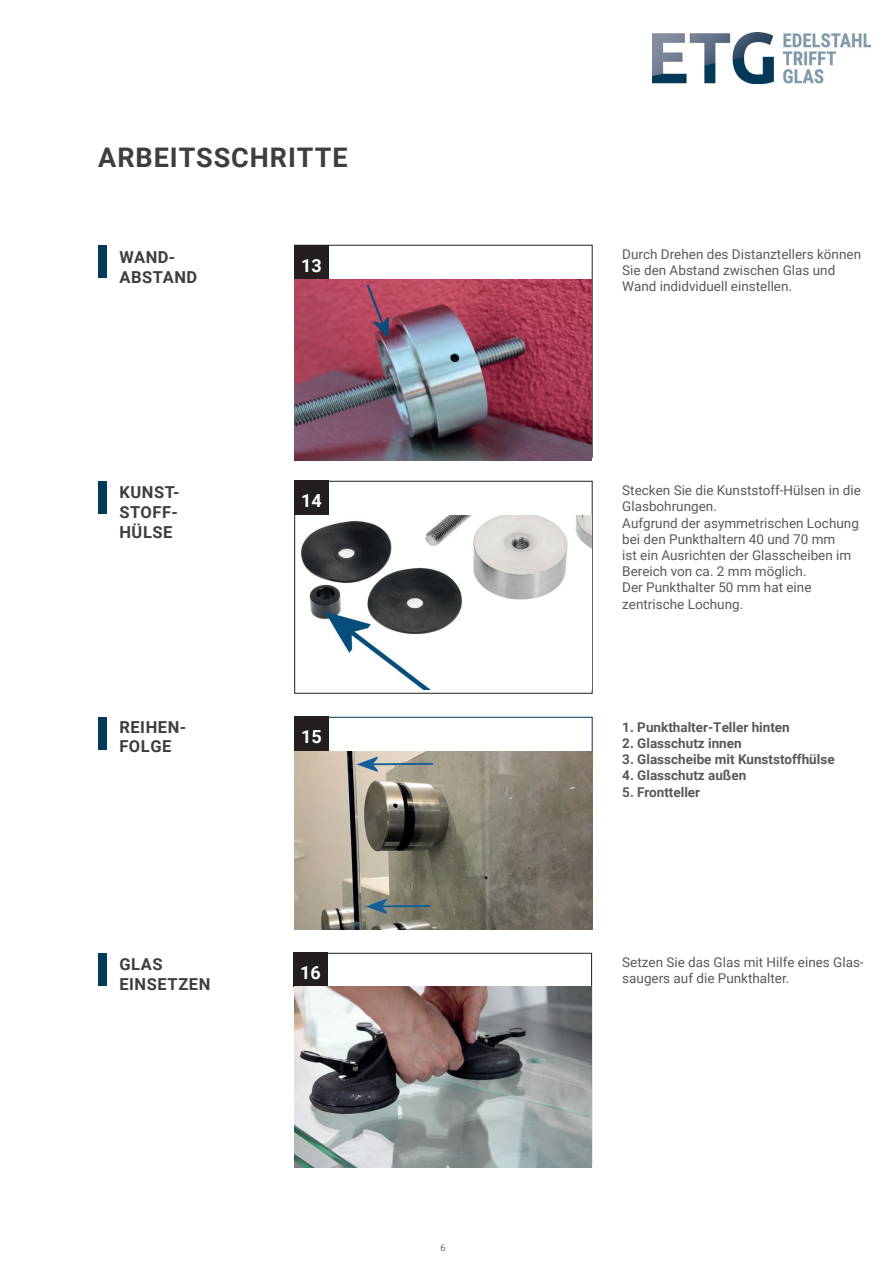
<style>
.page{position:relative;width:893px;height:1263px;background:#fff}
.page>*{position:absolute;margin:0;border:0;box-sizing:border-box;transform-origin:0 0}
.t1{font:700 27px "Roboto";letter-spacing:.035em;color:#3b3f41}
.t2{font:700 18px "Roboto";color:#fff}
.t3{font:700 16.5px/19.8px "Roboto";letter-spacing:.035em;color:#3b3f41}
.t4{font:13.5px/16.2px "Roboto";color:#575a5b}
.t5{font:700 13.5px "Roboto";color:#575a5b}
.t6{font:300 9px "Roboto";color:#231f20}
</style>
<div class="page">
<img style="left:652px;top:33px;width:218px;height:50px">
<div style="left:294px;top:481px;width:298px;height:212px;border:1px solid #231f20"></div>
<div style="left:98px;top:245px;width:8px;height:33px;background:#013a58"></div>
<div style="left:98px;top:481px;width:8px;height:33px;background:#013a58"></div>
<div style="left:98px;top:717px;width:8px;height:33px;background:#013a58"></div>
<div style="left:98px;top:953px;width:8px;height:33px;background:#013a58"></div>
<div style="left:294px;top:245px;width:34px;height:34px;background:#231f20"></div>
<div style="left:294px;top:481px;width:34px;height:34px;background:#231f20"></div>
<div style="left:294px;top:717px;width:34px;height:34px;background:#231f20"></div>
<img style="left:301px;top:515px;width:290px;height:175px">
<div style="left:293px;top:952px;width:35px;height:34px;background:#231f20"></div>
<img style="left:295px;top:986px;width:297px;height:181px">
<img style="left:294px;top:279px;width:298px;height:181px">
<img style="left:295px;top:751px;width:297px;height:178px">
<h1 class="t1" style="left:98px;top:138px;width:251px">ARBEITSSCHRITTE</h1>
<p class="t3" style="left:119px;top:246px;width:79px">WAND-<br>ABSTAND</p>
<p class="t3" style="left:119px;top:482px;width:62px;text-align:justify">KUNST-STOFF-HÜLSE</p>
<p class="t3" style="left:119px;top:716px;width:68px">REIHEN-<br>FOLGE</p>
<h2 class="t2" style="left:301px;top:253px;width:22px">13</h2>
<h2 class="t2" style="left:301px;top:488px;width:22px">14</h2>
<h2 class="t2" style="left:301px;top:724px;width:22px">15</h2>
<p class="t3" style="left:119px;top:954px;width:93px">GLAS<br>EINSETZEN</p>
<h2 class="t2" style="left:300px;top:960px;width:22px">16</h2>
<p class="t6" style="left:441px;top:1242px;width:6px">6</p>
<p class="t4" style="left:622px;top:246px;width:240px">Durch Drehen des Distanztellers können<br>Sie den Abstand zwischen Glas und<br>Wand indidviduell einstellen.</p>
<p class="t4" style="left:622px;top:482px;width:240px">Stecken Sie die Kunststoff-Hülsen in die<br>Glasbohrungen.<br>Aufgrund der asymmetrischen Lochung bei den Punkthaltern 40 und 70 mm<br>ist ein Ausrichten der Glasscheiben im<br>Bereich von ca. 2 mm möglich.<br>Der Punkthalter 50 mm hat eine zentrische Lochung.</p>
<p class="t5" style="left:622px;top:717px;width:169px">1. Punkthalter-Teller hinten</p>
<p class="t5" style="left:622px;top:734px;width:121px">2. Glasschutz innen</p>
<p class="t5" style="left:622px;top:750px;width:214px">3. Glasscheibe mit Kunststoffhülse</p>
<p class="t5" style="left:622px;top:766px;width:126px">4. Glasschutz außen</p>
<p class="t5" style="left:622px;top:782px;width:79px">5. Frontteller</p>
<p class="t4" style="left:622px;top:953px;width:243px">Setzen Sie das Glas mit Hilfe eines Glas&shy;saugers auf die Punkthalter.</p>
</div>
